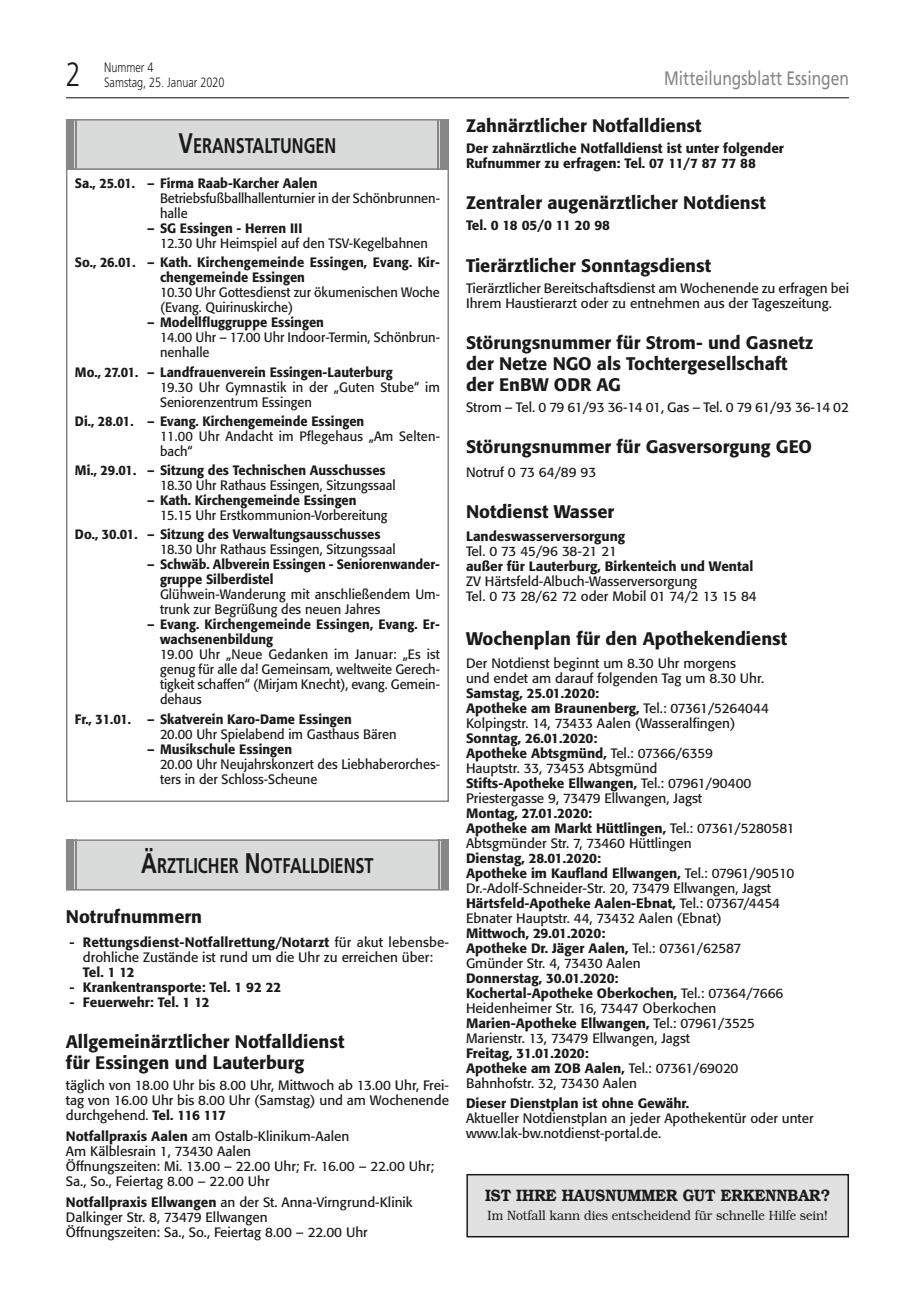
<style>
.page{position:relative;width:915px;height:1297px;background:#fff}
.page>*{position:absolute;margin:0;border:0;box-sizing:border-box;transform-origin:0 0}
.t1{font:300 33.75px "Frutiger";color:#1a1a18;scale:.8 1}
.t2{font:700 21.3px "Frutiger";color:#1a1a18;scale:.77 1}
.t3{font:700 21.15px "Frutiger";color:#1a1a18;scale:.77 1}
.t4{font:19.5px "Frutiger";color:#868786;scale:.8 1}
.t5{font:500 18px/21px "Formata";color:#1a1a18}
.t6{font:600 16.5px "Bookman";color:#1a1a18;scale:.9 1}
.t7{font:13.5px/15px "Formata";color:#1a1a18}
.t8{font:13.5px/15px "Formata";color:#1a1a18;scale:.95 1}
.t9{font:500 13.5px/15px "Formata";color:#1a1a18;scale:.95 1}
.t10{font:500 13.5px/15px "Formata";color:#1a1a18}
.t11{font:300 13.5px "Bookman";color:#1a1a18;scale:.9 1}
.t12{font:300 13.5px "Frutiger";color:#1a1a18;scale:.8 1}
.t13{font:13.5px "Formata";letter-spacing:-.02em;color:#1a1a18}
.t14{font:500 13.5px "Formata";letter-spacing:-.02em;color:#1a1a18}
.s1{font-size:28.35px}
.s2{font-weight:500}
.s3{font-weight:400}
</style>
<div class="page">
<hr style="left:66px;top:97px;width:782px;height:1px;background:#1a1a18">
<div style="left:67px;top:841px;width:380px;height:48px;background:#d9dada"></div>
<div style="left:66px;top:839px;width:383px;height:51px;border:2px solid #868786"></div>
<div style="left:441px;top:839px;width:8px;height:51px;background:#868786"></div>
<hr style="left:438px;top:839px;width:1px;height:51px;background:#868786">
<div style="left:66px;top:839px;width:7px;height:51px;background:#868786"></div>
<hr style="left:75px;top:839px;width:2px;height:51px;background:#868786">
<div style="left:66px;top:168px;width:383px;height:634px;border:2px solid #868786"></div>
<div style="left:67px;top:120px;width:381px;height:49px;background:#d9dada"></div>
<div style="left:66px;top:119px;width:383px;height:51px;border:2px solid #868786"></div>
<div style="left:66px;top:119px;width:7px;height:50px;background:#868786"></div>
<hr style="left:75px;top:119px;width:1px;height:50px;background:#868786">
<div style="left:440px;top:120px;width:7px;height:50px;background:#868786"></div>
<hr style="left:437px;top:120px;width:1px;height:50px;background:#868786">
<div style="left:467px;top:1175px;width:381px;height:62px;background:#e1e1e1"></div>
<div style="left:466px;top:1174px;width:382px;height:63px;border:2px solid #1a1a18"></div>
<h1 class="t1" style="left:66px;top:55px;width:20px">2</h1>
<p class="t12" style="left:104px;top:60px;width:63px">Nummer 4</p>
<p class="t12" style="left:104px;top:75px;width:152px">Samstag, 25. Januar 2020</p>
<h3 class="t4" style="left:664px;top:67px;width:232px">Mitteilungsblatt Essingen</h3>
<h3 class="t3" style="left:178px;top:133px;width:206px"><span class="s1">V</span>ERANSTALTUNGEN</h3>
<p class="t9" style="left:75px;top:176px;width:257px">Sa., 25.01. – Firma Raab-Karcher Aalen</p>
<p class="t8" style="left:160px;top:191px;width:296px">Betriebsfußballhallenturnier in der Schönbrunnen&shy;halle</p>
<p class="t9" style="left:147px;top:221px;width:165px">– SG Essingen - Herren III</p>
<p class="t8" style="left:160px;top:236px;width:283px">12.30 Uhr Heimspiel auf den TSV-Kegelbahnen</p>
<p class="t9" style="left:160px;top:255px;width:296px;text-indent:-85px">So., 26.01. – Kath. Kirchengemeinde Essingen, Evang. Kir&shy;chengemeinde Essingen</p>
<p class="t8" style="left:160px;top:285px;width:296px">10.30 Uhr Gottesdienst zur ökumenischen Woche (Evang. Quirinuskirche)</p>
<p class="t9" style="left:147px;top:315px;width:187px">– Modellfluggruppe Essingen</p>
<p class="t8" style="left:160px;top:330px;width:296px">14.00 Uhr – 17.00 Uhr Indoor-Termin, Schönbrun&shy;nenhalle</p>
<p class="t9" style="left:75px;top:364px;width:336px">Mo., 27.01. – Landfrauenverein Essingen-Lauterburg</p>
<p class="t8" style="left:160px;top:379px;width:296px">19.30 Uhr Gymnastik in der „Guten Stube“ im<br>Seniorenzentrum Essingen</p>
<p class="t9" style="left:75px;top:413px;width:306px">Di., 28.01. – Evang. Kirchengemeinde Essingen</p>
<p class="t8" style="left:160px;top:429px;width:296px">11.00 Uhr Andacht im Pflegehaus „Am Selten&shy;bach“</p>
<p class="t9" style="left:75px;top:463px;width:328px">Mi., 29.01. – Sitzung des Technischen Ausschusses</p>
<p class="t8" style="left:160px;top:478px;width:249px">18.30 Uhr Rathaus Essingen, Sitzungssaal</p>
<p class="t9" style="left:147px;top:493px;width:222px">– Kath. Kirchengemeinde Essingen</p>
<p class="t8" style="left:160px;top:508px;width:241px">15.15 Uhr Erstkommunion-Vorbereitung</p>
<p class="t9" style="left:75px;top:527px;width:323px">Do., 30.01. – Sitzung des Verwaltungsausschusses</p>
<p class="t8" style="left:160px;top:542px;width:249px">18.30 Uhr Rathaus Essingen, Sitzungssaal</p>
<p class="t9" style="left:160px;top:557px;width:296px;text-indent:-13px">– Schwäb. Albverein Essingen - Seniorenwander&shy;gruppe Silberdistel</p>
<p class="t8" style="left:160px;top:587px;width:296px">Glühwein-Wanderung mit anschließendem Um&shy;trunk zur Begrüßung des neuen Jahres</p>
<p class="t9" style="left:160px;top:617px;width:296px;text-indent:-13px">– Evang. Kirchengemeinde Essingen, Evang. Er&shy;wachsenenbildung</p>
<p class="t8" style="left:160px;top:647px;width:296px;text-align:justify">19.00 Uhr „Neue Gedanken im Januar: „Es ist genug für alle da! Gemeinsam, weltweite Gerech&shy;tigkeit schaffen“ (Mirjam Knecht), evang. Gemein&shy;dehaus</p>
<p class="t9" style="left:75px;top:711px;width:293px">Fr., 31.01. – Skatverein Karo-Dame Essingen</p>
<p class="t8" style="left:160px;top:726px;width:250px">20.00 Uhr Spielabend im Gasthaus Bären</p>
<p class="t9" style="left:147px;top:741px;width:154px">– Musikschule Essingen</p>
<p class="t8" style="left:160px;top:756px;width:296px">20.00 Uhr Neujahrskonzert des Liebhaberorches&shy;ters in der Schloss-Scheune</p>
<h2 class="t2" style="left:141px;top:853px;width:303px"><span class="s1">Ä</span>RZTLICHER <span class="s1">N</span>OTFALLDIENST</h2>
<h3 class="t5" style="left:66px;top:906px;width:138px">Notrufnummern</h3>
<p class="t7" style="left:69px;top:934px;width:381px;text-align:center"><span class="s2">- Rettungsdienst-Notfallrettung/Notarzt</span> für akut lebensbe&shy;drohliche Zustände ist rund um die Uhr zu erreichen über:</p>
<p class="t10" style="left:83px;top:964px;width:53px">Tel. 1 12</p>
<p class="t10" style="left:69px;top:979px;width:213px">- Krankentransporte: Tel. 1 92 22</p>
<p class="t10" style="left:69px;top:994px;width:142px">- Feuerwehr: Tel. 1 12</p>
<h3 class="t5" style="left:66px;top:1031px;width:280px">Allgemeinärztlicher Notfalldienst für Essingen und Lauterburg</h3>
<p class="t7" style="left:66px;top:1078px;width:384px;text-align:justify">täglich von 18.00 Uhr bis 8.00 Uhr, Mittwoch ab 13.00 Uhr, Frei&shy;tag von 16.00 Uhr bis 8.00 Uhr (Samstag) und am Wochenende durchgehend. <span class="s2">Tel. 116 117</span></p>
<p class="t7" style="left:66px;top:1129px;width:369px"><span class="s2">Notfallpraxis Aalen</span> am Ostalb-Klinikum-Aalen<br>Am Kälblesrain 1, 73430 Aalen<br>Öffnungszeiten: Mi. 13.00 – 22.00 Uhr; Fr. 16.00 – 22.00 Uhr; Sa., So., Feiertag 8.00 – 22.00 Uhr</p>
<p class="t7" style="left:66px;top:1195px;width:348px"><span class="s2">Notfallpraxis Ellwangen</span> an der St. Anna-Virngrund-Klinik<br>Dalkinger Str. 8, 73479 Ellwangen<br>Öffnungszeiten: Sa., So., Feiertag 8.00 – 22.00 Uhr</p>
<h3 class="t5" style="left:466px;top:115px;width:237px">Zahnärztlicher Notfalldienst</h3>
<p class="t10" style="left:466px;top:141px;width:319px">Der zahnärztliche Notfalldienst ist unter folgender<br>Rufnummer zu erfragen: Tel. 07 11/7 87 77 88</p>
<h3 class="t5" style="left:466px;top:192px;width:301px">Zentraler augenärztlicher Notdienst</h3>
<p class="t14" style="left:466px;top:217px;width:146px">Tel. 0 18 05/0 11 20 98</p>
<h3 class="t5" style="left:466px;top:255px;width:246px">Tierärztlicher Sonntagsdienst</h3>
<p class="t7" style="left:466px;top:281px;width:384px">Tierärztlicher Bereitschaftsdienst am Wochenende zu erfragen bei<br>Ihrem Haustierarzt oder zu entnehmen aus der Tageszeitung.</p>
<h3 class="t5" style="left:466px;top:332px;width:349px">Störungsnummer für Strom- und Gasnetz der Netze NGO als Tochtergesellschaft der EnBW ODR AG</h3>
<p class="t7" style="left:466px;top:400px;width:384px">Strom – Tel. 0 79 61/93 36-14 01, Gas – Tel. 0 79 61/93 36-14 02</p>
<h3 class="t5" style="left:466px;top:436px;width:347px">Störungsnummer für Gasversorgung GEO</h3>
<p class="t7" style="left:466px;top:465px;width:132px">Notruf 0 73 64/89 93</p>
<h3 class="t5" style="left:466px;top:501px;width:150px">Notdienst Wasser</h3>
<p class="t10" style="left:466px;top:529px;width:161px">Landeswasserversorgung</p>
<p class="t13" style="left:466px;top:543px;width:152px">Tel. 0 73 45/96 38-21 21</p>
<p class="t10" style="left:466px;top:559px;width:289px">außer für Lauterburg, Birkenteich und Wental</p>
<p class="t7" style="left:466px;top:574px;width:292px">ZV Härtsfeld-Albuch-Wasserversorgung<br>Tel. 0 73 28/62 72 oder Mobil 01 74/2 13 15 84</p>
<h3 class="t5" style="left:466px;top:628px;width:322px">Wochenplan für den Apothekendienst</h3>
<p class="t7" style="left:466px;top:656px;width:299px">Der Notdienst beginnt um 8.30 Uhr morgens<br>und endet am darauf folgenden Tag um 8.30 Uhr.</p>
<p class="t7" style="left:466px;top:686px;width:304px"><span class="s2">Samstag, 25.01.2020:<br>Apotheke am Braunenberg,</span> Tel.: 07361/5264044<br>Kolpingstr. 14, 73433 Aalen (Wasseralfingen)</p>
<p class="t7" style="left:466px;top:731px;width:287px"><span class="s2">Sonntag, 26.01.2020:<br>Apotheke Abtsgmünd,</span> Tel.: 07366/6359<br>Hauptstr. 33, 73453 Abtsgmünd <span class="s2">Stifts-Apotheke Ellwangen,</span> Tel.: 07961/90400<br>Priestergasse 9, 73479 Ellwangen, Jagst</p>
<p class="t7" style="left:466px;top:806px;width:330px"><span class="s2">Montag, 27.01.2020:<br>Apotheke am Markt Hüttlingen,</span> Tel.: 07361/5280581<br>Abtsgmünder Str. 7, 73460 Hüttlingen</p>
<p class="t7" style="left:466px;top:851px;width:329px"><span class="s2">Dienstag, 28.01.2020:<br>Apotheke im Kaufland Ellwangen,</span> Tel.: 07961/90510<br>Dr.-Adolf-Schneider-Str. 20, 73479 Ellwangen, Jagst <span class="s2">Härtsfeld-Apotheke Aalen-Ebnat,</span> Tel.: 07367/4454<br>Ebnater Hauptstr. 44, 73432 Aalen (Ebnat)</p>
<p class="t10" style="left:466px;top:926px;width:277px">Mittwoch, 29.01.2020:<br>Apotheke Dr. Jäger Aalen, <span class="s3">Tel.: 07361/62587<br>Gmünder Str. 4, 73430 Aalen</span></p>
<p class="t7" style="left:466px;top:971px;width:319px"><span class="s2">Donnerstag, 30.01.2020:<br>Kochertal-Apotheke Oberkochen,</span> Tel.: 07364/7666<br>Heidenheimer Str. 16, 73447 Oberkochen <span class="s2">Marien-Apotheke Ellwangen,</span> Tel.: 07961/3525<br>Marienstr. 13, 73479 Ellwangen, Jagst</p>
<p class="t7" style="left:466px;top:1046px;width:274px"><span class="s2">Freitag, 31.01.2020:<br>Apotheke am ZOB Aalen,</span> Tel.: 07361/69020<br>Bahnhofstr. 32, 73430 Aalen</p>
<p class="t10" style="left:466px;top:1095px;width:224px">Dieser Dienstplan ist ohne Gewähr.</p>
<p class="t7" style="left:466px;top:1110px;width:349px">Aktueller Notdienstplan an jeder Apothekentür oder unter www.lak-bw.notdienst-portal.de.</p>
<p class="t6" style="left:485px;top:1185px;width:385px">IST IHRE HAUSNUMMER GUT ERKENNBAR?</p>
<p class="t11" style="left:487px;top:1207px;width:379px">Im Notfall kann dies entscheidend für schnelle Hilfe sein!</p>
</div>
